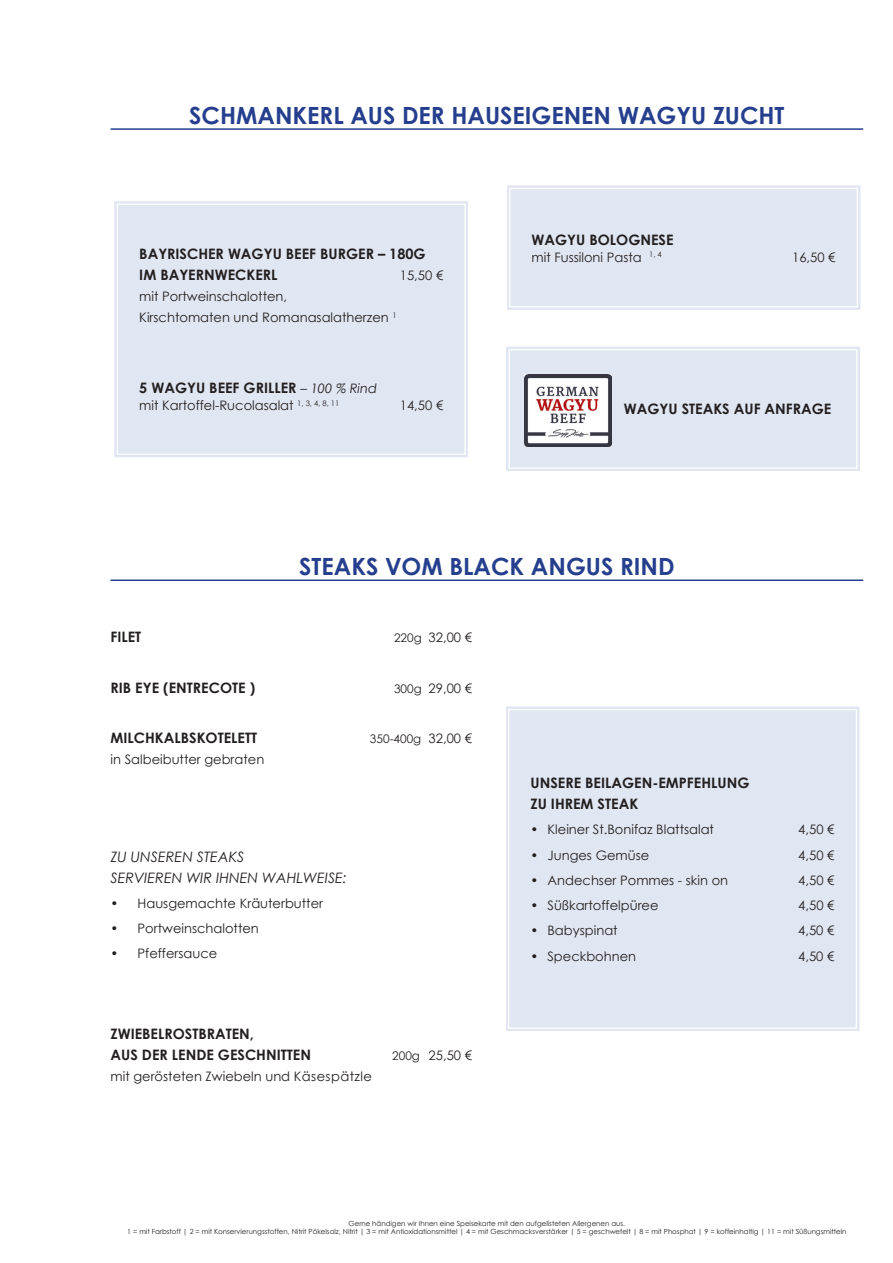
<style>
.page{position:relative;width:893px;height:1263px;background:#fff}
.page>*{position:absolute;margin:0;border:0;box-sizing:border-box;transform-origin:0 0}
.t1{font:700 23.7px "Century Gothic";color:#253f8e}
.t2{font:700 14.4px/21px "Century Gothic";color:#231f20}
.t3{font:italic 14.4px/21px "Century Gothic";color:#231f20}
.t4{font:13.05px/21px "Century Gothic";color:#231f20}
.t5{font:11.85px "Century Gothic";color:#231f20}
.t6{font:7.05px/8.6px "Century Gothic";color:#231f20;text-align:center}
.s1{font-weight:400;font-style:italic;font-size:13.05px}
.s2{font-size:11.85px}
.s3{font-size:13.05px}
</style>
<div class="page">
<hr style="left:111px;top:128px;width:752px;height:2px;background:#253f8e">
<div style="left:114px;top:201px;width:354px;height:256px;background:#e1e7f2"></div>
<div style="left:117px;top:204px;width:349px;height:251px;border:1px solid #fff"></div>
<div style="left:506px;top:706px;width:354px;height:325px;background:#e1e7f2"></div>
<div style="left:508px;top:709px;width:349px;height:320px;border:1px solid #fff"></div>
<hr style="left:111px;top:579px;width:752px;height:2px;background:#253f8e">
<div style="left:506px;top:346px;width:354px;height:125px;background:#e1e7f2"></div>
<div style="left:508px;top:349px;width:349px;height:120px;border:1px solid #fff"></div>
<div style="left:507px;top:185px;width:354px;height:125px;background:#e1e7f2"></div>
<div style="left:509px;top:188px;width:349px;height:119px;border:1px solid #fff"></div>
<img style="left:525px;top:374px;width:86px;height:72px">
<h1 class="t1" style="left:189px;top:97px;width:597px">SCHMANKERL AUS DER HAUSEIGENEN WAGYU ZUCHT</h1>
<p class="t2" style="left:139px;top:243px;width:288px">BAYRISCHER WAGYU BEEF BURGER – 180G<br>IM BAYERNWECKERL</p>
<p class="t4" style="left:400px;top:265px;width:45px">15,50 €</p>
<p class="t4" style="left:139px;top:286px;width:259px">mit Portweinschalotten,<br>Kirschtomaten und Romanasalatherzen <sup>1</sup></p>
<p class="t2" style="left:139px;top:376px;width:239px">5 WAGYU BEEF GRILLER <span class="s1">– 100 % Rind</span></p>
<p class="t4" style="left:139px;top:395px;width:202px">mit Kartoffel-Rucolasalat <sup>1,</sup> <sup>3,</sup> <sup>4,</sup> <sup>8,</sup> <sup>11</sup></p>
<p class="t4" style="left:400px;top:395px;width:45px">14,50 €</p>
<p class="t2" style="left:532px;top:228px;width:143px">WAGYU BOLOGNESE</p>
<p class="t4" style="left:532px;top:246px;width:132px">mit Fussiloni Pasta <sup>1,</sup> <sup>4</sup></p>
<p class="t4" style="left:792px;top:246px;width:45px">16,50 €</p>
<p class="t2" style="left:624px;top:398px;width:209px">WAGYU STEAKS AUF ANFRAGE</p>
<h1 class="t1" style="left:299px;top:549px;width:377px">STEAKS VOM BLACK ANGUS RIND</h1>
<p class="t2" style="left:111px;top:625px;width:32px">FILET</p>
<p class="t4" style="left:394px;top:626px;width:79px"><span class="s2">220g</span> 32,00 €</p>
<p class="t2" style="left:111px;top:676px;width:146px">RIB EYE (ENTRECOTE )</p>
<p class="t4" style="left:394px;top:677px;width:79px"><span class="s2">300g</span> 29,00 €</p>
<p class="t2" style="left:111px;top:727px;width:148px">MILCHKALBSKOTELETT</p>
<p class="t5" style="left:370px;top:731px;width:104px">350-400g <span class="s3">32,00 €</span></p>
<p class="t4" style="left:111px;top:749px;width:155px">in Salbeibutter gebraten</p>
<p class="t3" style="left:111px;top:846px;width:238px">ZU UNSEREN STEAKS<br>SERVIEREN WIR IHNEN WAHLWEISE:</p>
<p class="t4" style="left:111px;top:892px;width:214px">• Hausgemachte Kräuterbutter</p>
<p class="t4" style="left:111px;top:918px;width:150px">• Portweinschalotten</p>
<p class="t4" style="left:111px;top:943px;width:108px">• Pfeffersauce</p>
<p class="t2" style="left:111px;top:1022px;width:202px">ZWIEBELROSTBRATEN,<br>AUS DER LENDE GESCHNITTEN</p>
<p class="t4" style="left:111px;top:1065px;width:263px">mit gerösteten Zwiebeln und Käsespätzle</p>
<p class="t4" style="left:392px;top:1044px;width:81px"><span class="s2">200g</span> 25,50 €</p>
<p class="t2" style="left:530px;top:772px;width:220px">UNSERE BEILAGEN-EMPFEHLUNG<br>ZU IHREM STEAK</p>
<p class="t4" style="left:530px;top:819px;width:185px">• Kleiner St.Bonifaz Blattsalat</p>
<p class="t4" style="left:798px;top:819px;width:38px">4,50 €</p>
<p class="t4" style="left:530px;top:844px;width:120px">• Junges Gemüse</p>
<p class="t4" style="left:798px;top:844px;width:38px">4,50 €</p>
<p class="t4" style="left:530px;top:869px;width:199px">• Andechser Pommes - skin on</p>
<p class="t4" style="left:798px;top:869px;width:38px">4,50 €</p>
<p class="t4" style="left:530px;top:895px;width:130px">• Süßkartoffelpüree</p>
<p class="t4" style="left:798px;top:895px;width:38px">4,50 €</p>
<p class="t4" style="left:530px;top:920px;width:89px">• Babyspinat</p>
<p class="t4" style="left:798px;top:920px;width:38px">4,50 €</p>
<p class="t4" style="left:530px;top:945px;width:107px">• Speckbohnen</p>
<p class="t4" style="left:798px;top:945px;width:38px">4,50 €</p>
<p class="t6" style="left:127px;top:1219px;width:721px">Gerne händigen wir Ihnen eine Speisekarte mit den aufgelisteten Allergenen aus.<br>1 = mit Farbstoff | 2 = mit Konservierungsstoffen, Nitrit Pökelsalz, Nitrit | 3 = mit Antioxidationsmittel | 4 = mit Geschmacksverstärker | 5 = geschwefelt | 8 = mit Phosphat | 9 = koffeinhaltig | 11 = mit Süßungsmitteln</p>
</div>
